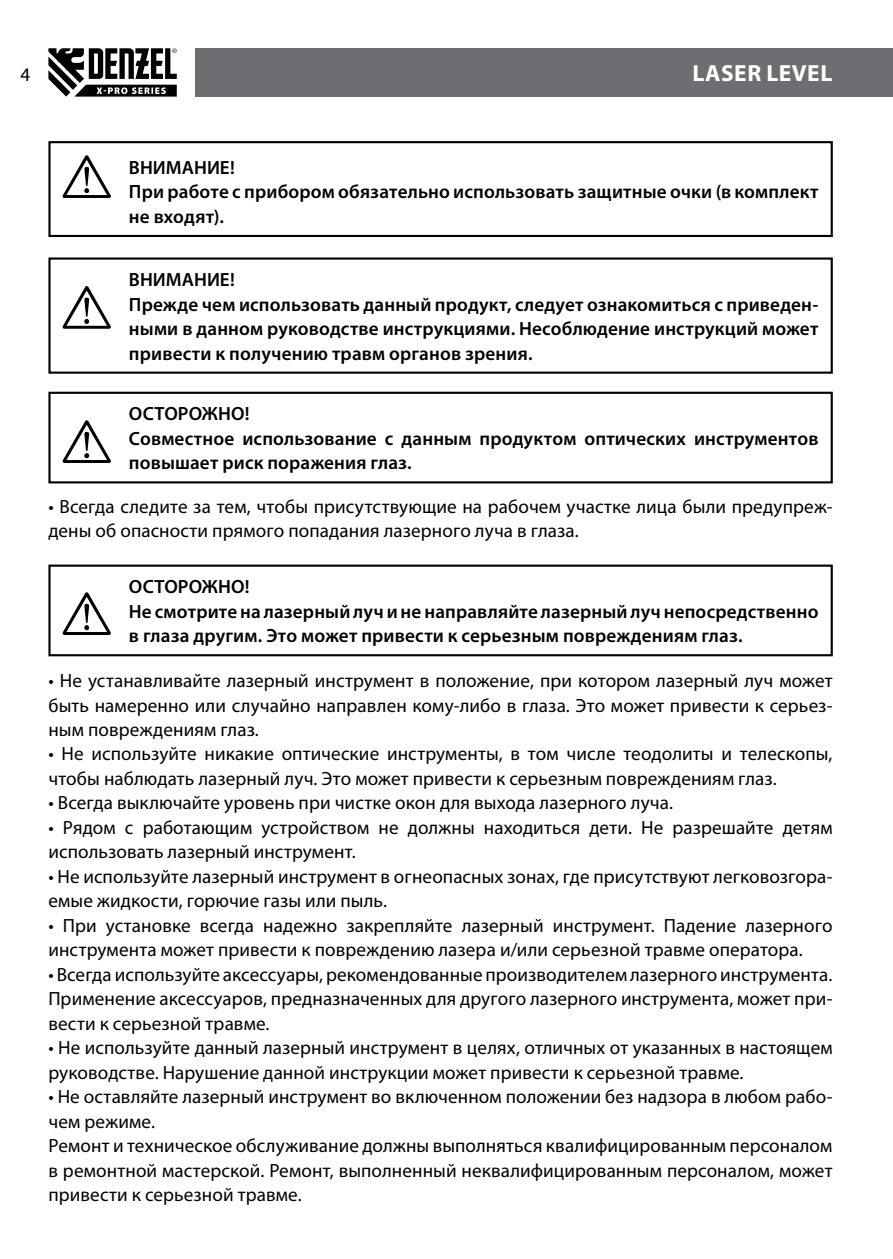
<style>
.page{position:relative;width:893px;height:1259px;background:#fff}
.page>*{position:absolute;margin:0;border:0;box-sizing:border-box;transform-origin:0 0}
.t1{font:700 23.4px "Myriad Pro";letter-spacing:.025em;color:#fff}
.t2{font:19.2px/24.6px "Myriad Pro";letter-spacing:.005em;color:#000}
.t3{font:600 19.2px/24.6px "Myriad Pro";letter-spacing:.01em;color:#000}
</style>
<div class="page">
<div style="left:195px;top:48px;width:698px;height:49px;background:#6d6e71"></div>
<svg style="left:48px;top:48px;width:129px;height:49px"></svg>
<svg style="left:63px;top:155px;width:48px;height:43px"></svg>
<div style="left:48px;top:141px;width:785px;height:96px;border:2px solid #000"></div>
<svg style="left:63px;top:286px;width:48px;height:43px"></svg>
<div style="left:48px;top:257px;width:785px;height:117px;border:2px solid #000"></div>
<svg style="left:63px;top:420px;width:48px;height:43px"></svg>
<div style="left:48px;top:392px;width:785px;height:91px;border:2px solid #000"></div>
<svg style="left:63px;top:592px;width:48px;height:43px"></svg>
<div style="left:48px;top:564px;width:785px;height:92px;border:2px solid #000"></div>
<p class="t2" style="left:21px;top:62px;width:11px">4</p>
<p class="t1" style="left:692px;top:58px;width:142px">LASER LEVEL</p>
<p class="t3" style="left:129px;top:155px;width:691px">ВНИМАНИЕ!<br>При работе с прибором обязательно использовать защитные очки (в комплект не входят).</p>
<p class="t3" style="left:129px;top:267px;width:691px">ВНИМАНИЕ!<br>Прежде чем использовать данный продукт, следует ознакомиться с приведен&shy;ными в данном руководстве инструкциями. Несоблюдение инструкций может привести к получению травм органов зрения.</p>
<p class="t3" style="left:129px;top:401px;width:691px">ОСТОРОЖНО!<br>Совместное использование с данным продуктом оптических инструментов повышает риск поражения глаз.</p>
<p class="t2" style="left:48px;top:493px;width:786px">• Всегда следите за тем, чтобы присутствующие на рабочем участке лица были предупреж&shy;дены об опасности прямого попадания лазерного луча в глаза.</p>
<p class="t3" style="left:129px;top:574px;width:691px">ОСТОРОЖНО!<br>Не смотрите на лазерный луч и не направляйте лазерный луч непосредственно в глаза другим. Это может привести к серьезным повреждениям глаз.</p>
<p class="t2" style="left:48px;top:668px;width:786px;text-align:justify">• Не устанавливайте лазерный инструмент в положение, при котором лазерный луч может быть намеренно или случайно направлен кому-либо в глаза. Это может привести к серьез&shy;ным повреждениям глаз.</p>
<p class="t2" style="left:48px;top:741px;width:786px">• Не используйте никакие оптические инструменты, в том числе теодолиты и телескопы, чтобы наблюдать лазерный луч. Это может привести к серьезным повреждениям глаз.</p>
<p class="t2" style="left:48px;top:790px;width:626px">• Всегда выключайте уровень при чистке окон для выхода лазерного луча.</p>
<p class="t2" style="left:48px;top:815px;width:786px">• Рядом с работающим устройством не должны находиться дети. Не разрешайте детям использовать лазерный инструмент.</p>
<p class="t2" style="left:48px;top:864px;width:786px">• Не используйте лазерный инструмент в огнеопасных зонах, где присутствуют легковозгора&shy;емые жидкости, горючие газы или пыль.</p>
<p class="t2" style="left:48px;top:913px;width:786px">• При установке всегда надежно закрепляйте лазерный инструмент. Падение лазерного инструмента может привести к повреждению лазера и/или серьезной травме оператора.</p>
<p class="t2" style="left:48px;top:962px;width:786px;text-align:justify">• Всегда используйте аксессуары, рекомендованные производителем лазерного инструмента.<br>Применение аксессуаров, предназначенных для другого лазерного инструмента, может при&shy;вести к серьезной травме.</p>
<p class="t2" style="left:48px;top:1035px;width:786px">• Не используйте данный лазерный инструмент в целях, отличных от указанных в настоящем руководстве. Нарушение данной инструкции может привести к серьезной травме.</p>
<p class="t2" style="left:48px;top:1084px;width:786px">• Не оставляйте лазерный инструмент во включенном положении без надзора в любом рабо&shy;чем режиме.<br>Ремонт и техническое обслуживание должны выполняться квалифицированным персоналом в ремонтной мастерской. Ремонт, выполненный неквалифицированным персоналом, может привести к серьезной травме.</p>
</div>
